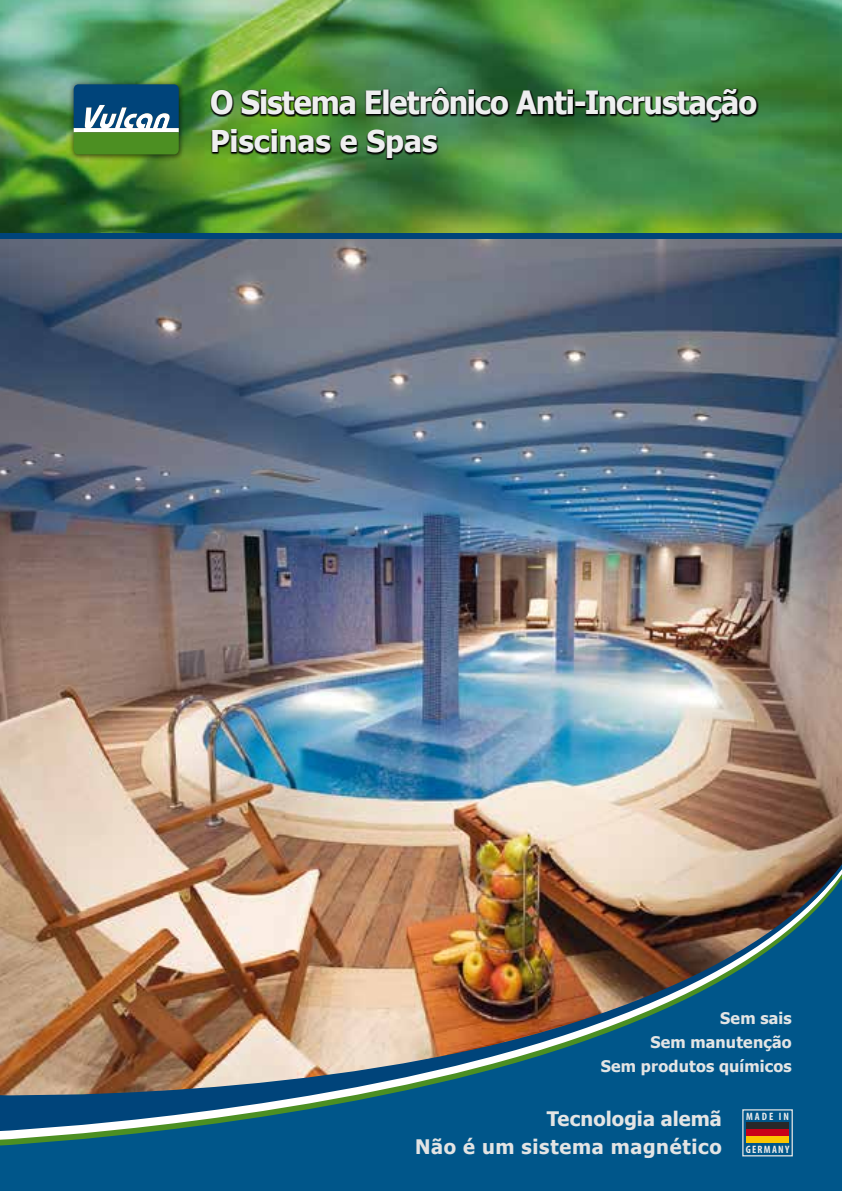
<style>
.page{position:relative;width:842px;height:1191px;background:#fff}
.page>*{position:absolute;margin:0;border:0;box-sizing:border-box;transform-origin:0 0}
.t1{font:700 32px "Tahoma";letter-spacing:-.03em;color:#eeefef;scale:.95 1}
.t2{font:700 30px "Tahoma";color:#eeefef}
.t3{font:700 20px/28px "Tahoma";letter-spacing:.025em;color:#e3e4e4;text-align:right}
.t4{font:700 16px/24px "Tahoma";letter-spacing:.015em;color:#e3e4e4;text-align:right}
.t5{font:700 condensed 10.6px "Myriad Pro";letter-spacing:.12em;color:#eaebeb}
</style>
<div class="page">
<img style="left:0;top:0;width:842px;height:782px">
<div style="left:0;top:1145px;width:842px;height:46px;background:#00568a"></div>
<svg style="left:13px;top:1131px;width:829px;height:8px;background:#156489"></svg>
<img style="left:0;top:782px;width:842px;height:349px">
<svg style="left:210px;top:87px;width:549px;height:73px;background:#31612f"></svg>
<div style="left:69px;top:80px;width:117px;height:81px;background:#000;opacity:.75"></div>
<svg style="left:74px;top:84px;width:105px;height:70px;background:#437b73"></svg>
<img style="left:0;top:0;width:1px;height:235px">
<div style="left:0;top:233px;width:842px;height:5px;background:#00447a"></div>
<svg style="left:742px;top:1108px;width:51px;height:49px;background:#286d93"></svg>
<div style="left:746px;top:1129px;width:43px;height:6px;background:#c90019"></div>
<div style="left:746px;top:1122px;width:43px;height:7px;background:#282829"></div>
<div style="left:746px;top:1135px;width:43px;height:7px;background:#fcc400"></div>
<h1 class="t1" style="left:210px;top:80px;width:577px">O Sistema Eletrônico Anti-Incrustação</h1>
<h2 class="t2" style="left:210px;top:120px;width:229px">Piscinas e Spas</h2>
<p class="t4" style="left:601px;top:1004px;width:193px">Sem sais<br>Sem manutenção<br>Sem produtos químicos</p>
<p class="t3" style="left:415px;top:1103px;width:308px">Tecnologia alemã<br>Não é um sistema magnético</p>
<p class="t5" style="left:746px;top:1110px;width:44px">MADE IN</p>
<p class="t5" style="left:746px;top:1142px;width:45px">GERMANY</p>
</div>
